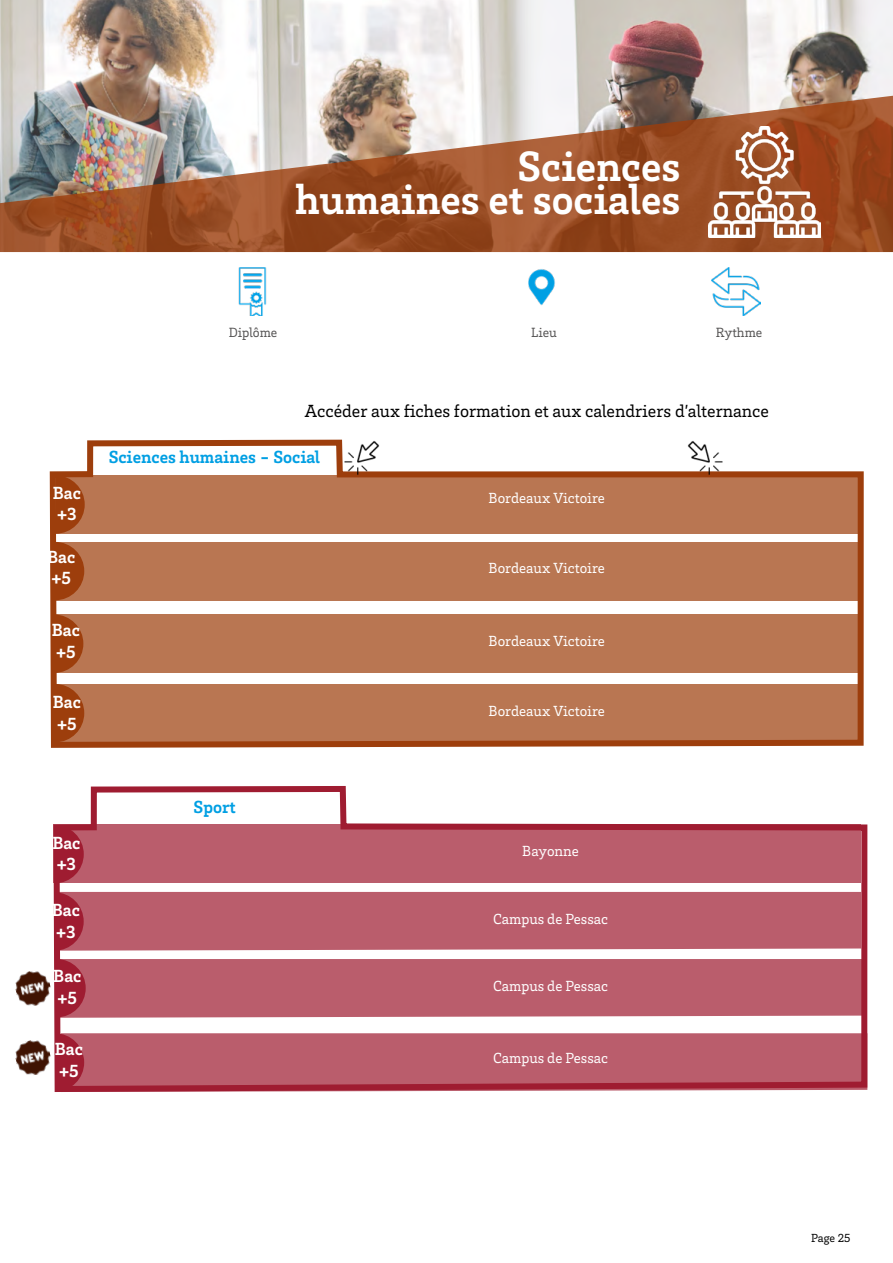
<style>
.page{position:relative;width:893px;height:1263px;background:#fff}
.page>*{position:absolute;margin:0;border:0;box-sizing:border-box;transform-origin:0 0}
.t1{font:700 43.5px/33px "Brix Slab";color:#fff;text-align:right}
.t2{font:18px "Brix Slab";color:#000}
.t3{font:700 18px/21.6px "Brix Slab";letter-spacing:-.005em;color:#fff}
.t4{font:700 18px "Brix Slab";color:#009fe3}
.t5{font:15px "Brix Slab";color:#fff}
.t6{font:13.65px "Brix Slab";color:#555454}
.t7{font:12px "Brix Slab";color:#000}
</style>
<div class="page">
<img style="left:0;top:0;width:893px;height:95px">
<img style="left:0;top:95px;width:893px;height:157px">
<img style="left:709px;top:126px;width:111px;height:111px">
<svg style="left:49px;top:439px;width:815px;height:309px"></svg>
<svg style="left:53px;top:786px;width:815px;height:306px"></svg>
<div style="left:54px;top:475px;width:808px;height:59px;background:#b97652"></div>
<svg style="left:56px;top:475px;width:29px;height:59px"></svg>
<div style="left:54px;top:542px;width:808px;height:59px;background:#b97652"></div>
<svg style="left:55px;top:542px;width:29px;height:58px"></svg>
<div style="left:53px;top:614px;width:808px;height:59px;background:#b97652"></div>
<svg style="left:54px;top:614px;width:29px;height:59px"></svg>
<div style="left:52px;top:684px;width:807px;height:59px;background:#b97652"></div>
<svg style="left:55px;top:684px;width:29px;height:58px"></svg>
<img style="left:238px;top:267px;width:29px;height:49px">
<img style="left:712px;top:267px;width:48px;height:49px">
<img style="left:528px;top:269px;width:27px;height:36px">
<svg style="left:53px;top:824px;width:808px;height:59px;background:#b85867"></svg>
<svg style="left:55px;top:825px;width:29px;height:58px;background:#a3263a"></svg>
<div style="left:84px;top:892px;width:777px;height:59px;background:#ba5d6c"></div>
<svg style="left:55px;top:892px;width:29px;height:59px;background:#a52c3f"></svg>
<img style="left:680px;top:439px;width:44px;height:39px">
<img style="left:343px;top:439px;width:44px;height:39px">
<div style="left:57px;top:959px;width:806px;height:59px;background:#ba5d6c"></div>
<svg style="left:57px;top:959px;width:29px;height:58px;background:#a52a3e"></svg>
<svg style="left:61px;top:1033px;width:806px;height:59px;background:#b85968"></svg>
<svg style="left:55px;top:1033px;width:29px;height:58px;background:#a3263a"></svg>
<img style="left:15px;top:968px;width:39px;height:41px">
<img style="left:15px;top:1037px;width:39px;height:41px">
<h1 class="t1" style="left:295px;top:148px;width:387px">Sciences<br>humaines et sociales</h1>
<p class="t6" style="left:229px;top:323px;width:50px">Diplôme</p>
<p class="t6" style="left:531px;top:323px;width:27px">Lieu</p>
<p class="t6" style="left:716px;top:323px;width:48px">Rythme</p>
<p class="t2" style="left:305px;top:400px;width:466px">Accéder aux fiches formation et aux calendriers d’alternance</p>
<p class="t4" style="left:109px;top:446px;width:213px">Sciences humaines - Social</p>
<p class="t3" style="left:53px;top:481px;width:30px">Bac +3</p>
<p class="t5" style="left:489px;top:489px;width:118px">Bordeaux Victoire</p>
<p class="t3" style="left:47px;top:545px;width:30px">Bac +5</p>
<p class="t5" style="left:489px;top:558px;width:118px">Bordeaux Victoire</p>
<p class="t3" style="left:52px;top:619px;width:30px">Bac +5</p>
<p class="t5" style="left:489px;top:631px;width:118px">Bordeaux Victoire</p>
<p class="t3" style="left:53px;top:690px;width:30px">Bac +5</p>
<p class="t5" style="left:489px;top:701px;width:118px">Bordeaux Victoire</p>
<p class="t4" style="left:194px;top:795px;width:44px">Sport</p>
<p class="t3" style="left:52px;top:831px;width:30px">Bac +3</p>
<p class="t5" style="left:522px;top:841px;width:58px">Bayonne</p>
<p class="t3" style="left:52px;top:899px;width:30px">Bac +3</p>
<p class="t5" style="left:493px;top:909px;width:117px">Campus de Pessac</p>
<p class="t3" style="left:53px;top:964px;width:30px">Bac +5</p>
<p class="t5" style="left:493px;top:976px;width:117px">Campus de Pessac</p>
<p class="t3" style="left:55px;top:1037px;width:30px">Bac +5</p>
<p class="t5" style="left:493px;top:1048px;width:117px">Campus de Pessac</p>
<p class="t7" style="left:811px;top:1230px;width:41px">Page 25</p>
</div>
